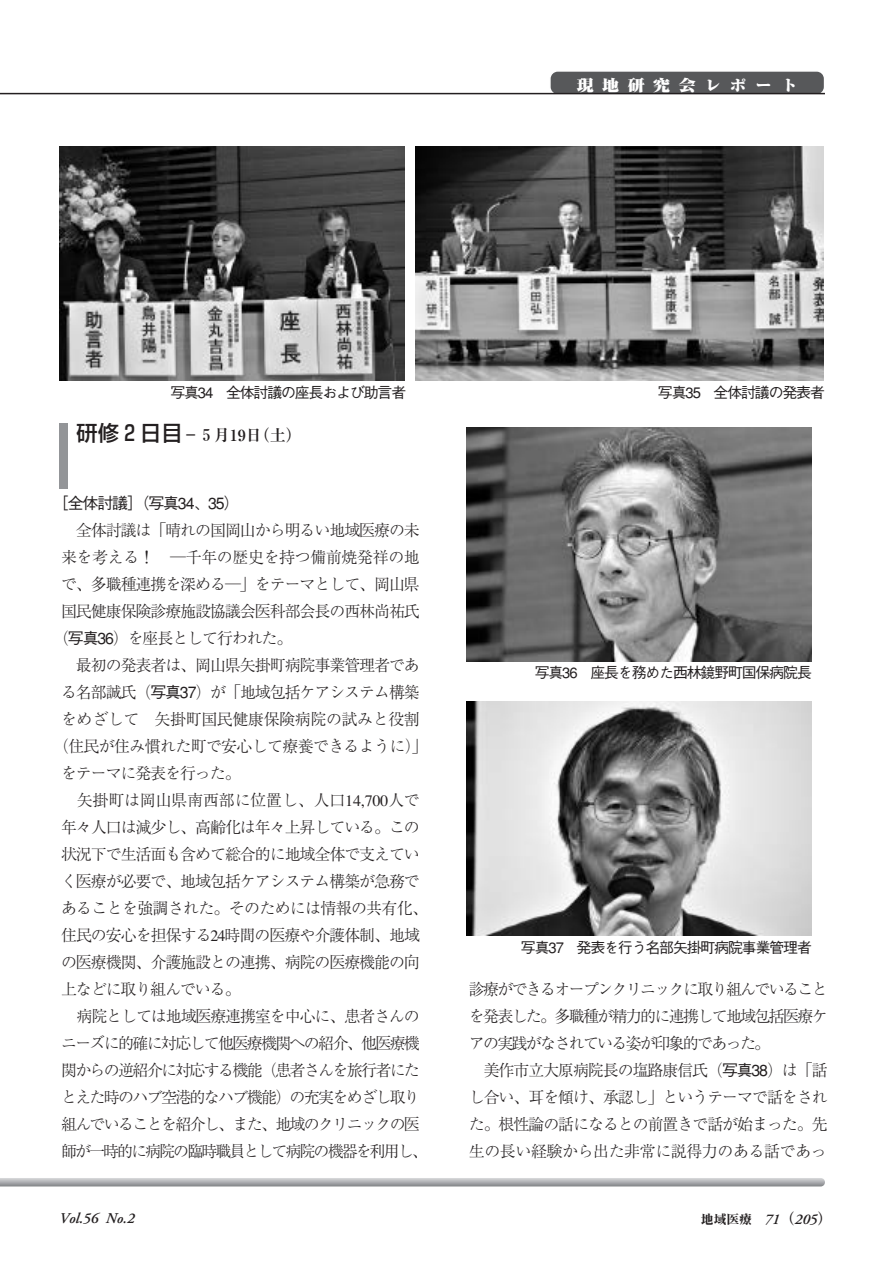
<style>
.page{position:relative;width:893px;height:1263px;background:#fff}
.page>*{position:absolute;margin:0;border:0;box-sizing:border-box;transform-origin:0 0}
.t1{font:300 15.9px "Ryumin";letter-spacing:-.065em;color:#231f20}
.t2{font:300 15.9px "Ryumin";letter-spacing:-.105em;color:#231f20}
.t3{font:300 15.9px "Ryumin";letter-spacing:-.02em;color:#231f20}
.t4{font:300 15.9px "Ryumin";letter-spacing:-.12em;color:#231f20}
.t5{font:300 15.9px "Ryumin";letter-spacing:-.04em;color:#231f20}
.t6{font:300 15.9px "Ryumin";letter-spacing:-.01em;color:#231f20}
.t7{font:300 15.9px "Ryumin";letter-spacing:-.045em;color:#231f20}
.t8{font:300 15.9px "Ryumin";letter-spacing:-.025em;color:#231f20}
.t9{font:500 15.9px "Gothic BBB";letter-spacing:-.075em;color:#231f20}
.t10{font:700 15.9px "Ryumin";color:#231f20}
.t11{font:900 15.3px "Ryumin";letter-spacing:.5em;color:#fff;scale:1.11 1}
.t12{font:500 14.85px "Gothic BBB";letter-spacing:-.075em;color:#231f20}
.t13{font:italic 600 14.85px "Adobe Garamond";color:#231f20}
.t14{font:800 12.75px "Ryumin";color:#231f20}
.s1{font-family:"Shin Go";font-weight:500;font-size:21.3px}
.s2{font-family:"Gothic BBB";font-weight:500}
.s3{font-family:"Adobe Garamond";font-weight:600;font-style:italic;font-size:14.85px}
.s4{font-size:14.85px}
</style>
<div class="page">
<hr style="left:892px;top:589px;width:1px;height:85px;background:#231f20">
<svg style="left:549px;top:71px;width:276px;height:24px"></svg>
<svg style="left:0;top:1178px;width:825px;height:8px"></svg>
<hr style="left:0;top:93px;width:825px;height:1px;background:#231f20">
<img style="left:467px;top:427px;width:344px;height:234px">
<img style="left:467px;top:701px;width:344px;height:234px">
<div style="left:60px;top:423px;width:8px;height:66px;background:#939598"></div>
<img style="left:60px;top:146px;width:344px;height:234px">
<img style="left:415px;top:146px;width:409px;height:234px">
<p class="t11" style="left:577px;top:75px;width:201px">現地研究会レポート</p>
<p class="t12" style="left:170px;top:384px;width:237px">写真34 全体討議の座長および助言者</p>
<p class="t12" style="left:658px;top:384px;width:169px">写真35 全体討議の発表者</p>
<p class="t10" style="left:77px;top:426px;width:227px"><span class="s1">研修２日目</span>－５月19日（土）</p>
<p class="t9" style="left:53px;top:494px;width:188px">［全体討議］（写真34、35）</p>
<p class="t1" style="left:76px;top:522px;width:345px">全体討議は「晴れの国岡山から明るい地域医療の未</p>
<p class="t3" style="left:61px;top:549px;width:360px">来を考える！　─千年の歴史を持つ備前焼発祥の地</p>
<p class="t1" style="left:61px;top:576px;width:360px">で、多職種連携を深める─」をテーマとして、岡山県</p>
<p class="t1" style="left:61px;top:603px;width:360px">国民健康保険診療施設協議会医科部会長の西林尚祐氏</p>
<p class="t1" style="left:53px;top:630px;width:241px">（<span class="s2">写真36</span>）を座長として行われた。</p>
<p class="t1" style="left:76px;top:657px;width:345px">最初の発表者は、岡山県矢掛町病院事業管理者であ</p>
<p class="t1" style="left:61px;top:684px;width:360px">る名部誠氏（<span class="s2">写真37</span>）が「地域包括ケアシステム構築</p>
<p class="t3" style="left:61px;top:711px;width:360px">をめざして　矢掛町国民健康保険病院の試みと役割</p>
<p class="t5" style="left:53px;top:738px;width:376px">（住民が住み慣れた町で安心して療養できるように）」</p>
<p class="t1" style="left:61px;top:765px;width:181px">をテーマに発表を行った。</p>
<p class="t6" style="left:77px;top:792px;width:344px">矢掛町は岡山県南西部に位置し、人口14,700人で</p>
<p class="t1" style="left:61px;top:819px;width:360px">年々人口は減少し、高齢化は年々上昇している。この</p>
<p class="t1" style="left:61px;top:846px;width:360px">状況下で生活面も含めて総合的に地域全体で支えてい</p>
<p class="t1" style="left:61px;top:873px;width:360px">く医療が必要で、地域包括ケアシステム構築が急務で</p>
<p class="t7" style="left:61px;top:900px;width:368px">あることを強調された。そのためには情報の共有化、</p>
<p class="t1" style="left:61px;top:927px;width:360px">住民の安心を担保する24時間の医療や介護体制、地域</p>
<p class="t1" style="left:61px;top:954px;width:360px">の医療機関、介護施設との連携、病院の医療機能の向</p>
<p class="t1" style="left:61px;top:981px;width:181px">上などに取り組んでいる。</p>
<p class="t1" style="left:77px;top:1008px;width:345px">病院としては地域医療連携室を中心に、患者さんの</p>
<p class="t2" style="left:61px;top:1035px;width:360px">ニーズに的確に対応して他医療機関への紹介、他医療機</p>
<p class="t2" style="left:61px;top:1062px;width:360px">関からの逆紹介に対応する機能（患者さんを旅行者にた</p>
<p class="t2" style="left:61px;top:1089px;width:360px">とえた時のハブ空港的なハブ機能）の充実をめざし取り</p>
<p class="t2" style="left:61px;top:1116px;width:360px">組んでいることを紹介し、また、地域のクリニックの医</p>
<p class="t4" style="left:61px;top:1143px;width:368px">師が一時的に病院の臨時職員として病院の機器を利用し、</p>
<p class="t12" style="left:535px;top:664px;width:279px">写真36 座長を務めた西林鏡野町国保病院長</p>
<p class="t12" style="left:521px;top:939px;width:293px">写真37 発表を行う名部矢掛町病院事業管理者</p>
<p class="t2" style="left:469px;top:981px;width:360px">診療ができるオープンクリニックに取り組んでいること</p>
<p class="t2" style="left:469px;top:1008px;width:360px">を発表した。多職種が精力的に連携して地域包括医療ケ</p>
<p class="t2" style="left:469px;top:1035px;width:303px">アの実践がなされている姿が印象的であった。</p>
<p class="t1" style="left:484px;top:1062px;width:345px">美作市立大原病院長の塩路康信氏（<span class="s2">写真38</span>）は「話</p>
<p class="t1" style="left:469px;top:1089px;width:360px">し合い、耳を傾け、承認し」というテーマで話をされ</p>
<p class="t1" style="left:469px;top:1115px;width:360px">た。根性論の話になるとの前置きで話が始まった。先</p>
<p class="t8" style="left:469px;top:1142px;width:359px">生の長い経験から出た非常に説得力のある話であっ</p>
<p class="t13" style="left:60px;top:1210px;width:77px">Vol.56 No.2</p>
<p class="t14" style="left:701px;top:1211px;width:133px">地域医療　<span class="s3">71</span><span class="s4">（</span><span class="s3">205</span><span class="s4">）</span></p>
</div>
